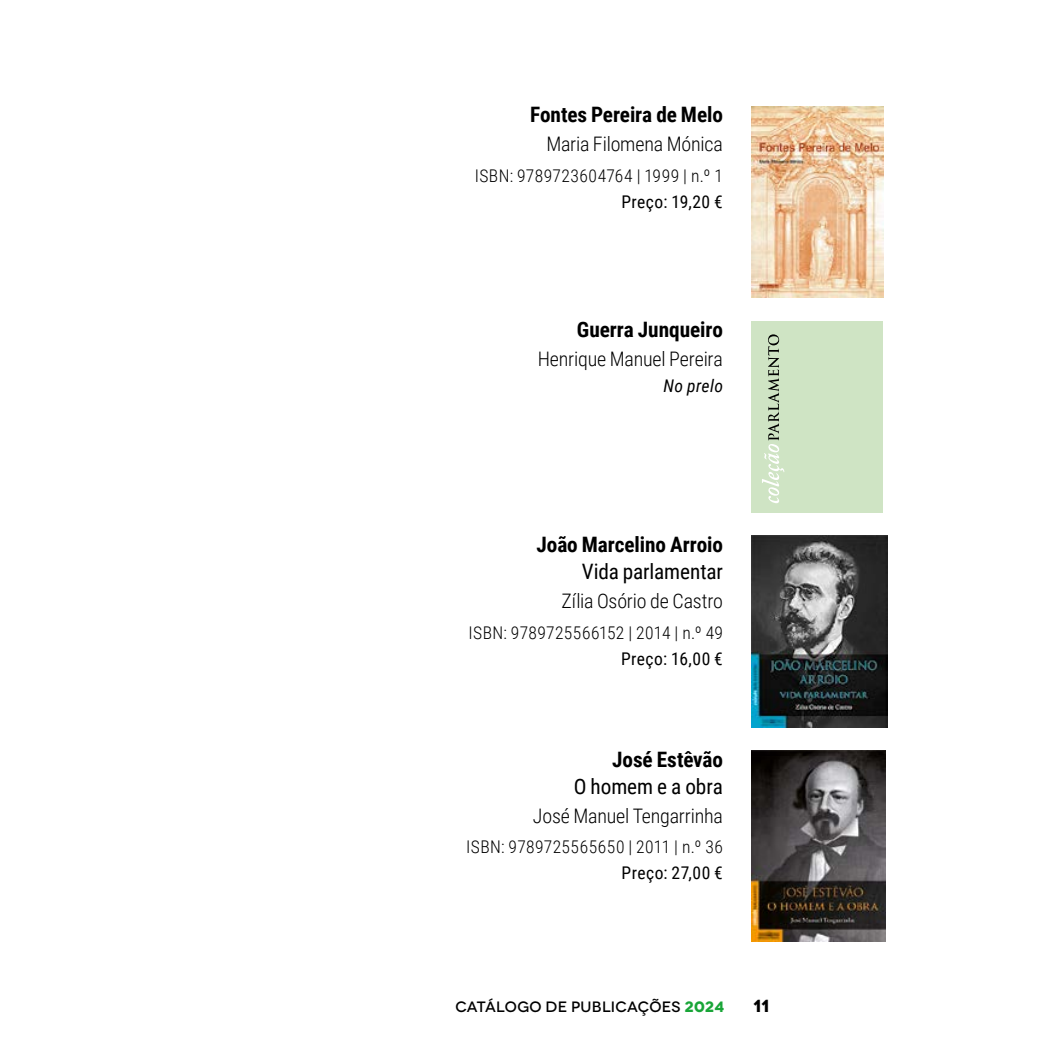
<style>
.page{position:relative;width:1049px;height:1049px;background:#fff}
.page>*{position:absolute;margin:0;border:0;box-sizing:border-box;transform-origin:0 0}
.t1{font:700 21.25px "Roboto Condensed";letter-spacing:-.005em;color:#000}
.t2{font:21.25px "Roboto Condensed";letter-spacing:-.005em;color:#000}
.t3{font:300 20px "Roboto Condensed";letter-spacing:-.01em;color:#000}
.t4{font:300 17.5px "Roboto Condensed";letter-spacing:.02em;color:#000}
.t5{font:17.5px "Roboto Condensed";letter-spacing:.025em;color:#000}
.t6{font:italic 17.5px "Roboto Condensed";letter-spacing:.025em;color:#000}
.t7{font:700 17.5px "Novecentowide";color:#000}
.t8{font:500 15px "Novecentowide";letter-spacing:.015em;color:#000}
.s1{font-weight:700;color:#19a538}
</style>
<div class="page">
<img style="left:751px;top:106px;width:132px;height:192px">
<div style="left:751px;top:321px;width:132px;height:191px;background:#cfe4c4"></div>
<img style="left:751px;top:536px;width:136px;height:191px">
<img style="left:751px;top:750px;width:134px;height:192px">
<svg style="left:762px;top:334px;width:22px;height:169px"></svg>
<p class="t1" style="left:530px;top:100px;width:194px">Fontes Pereira de Melo</p>
<p class="t3" style="left:546px;top:130px;width:178px">Maria Filomena Mónica</p>
<p class="t4" style="left:475px;top:163px;width:250px">ISBN: 9789723604764 | 1999 | n.º 1</p>
<p class="t5" style="left:621px;top:189px;width:103px">Preço: 19,20 €</p>
<p class="t1" style="left:577px;top:315px;width:148px">Guerra Junqueiro</p>
<p class="t3" style="left:538px;top:344px;width:187px">Henrique Manuel Pereira</p>
<p class="t6" style="left:663px;top:373px;width:61px">No prelo</p>
<p class="t1" style="left:537px;top:529px;width:188px">João Marcelino Arroio</p>
<p class="t2" style="left:582px;top:557px;width:143px">Vida parlamentar</p>
<p class="t3" style="left:561px;top:587px;width:163px">Zília Osório de Castro</p>
<p class="t4" style="left:468px;top:620px;width:256px">ISBN: 9789725566152 | 2014 | n.º 49</p>
<p class="t5" style="left:621px;top:646px;width:103px">Preço: 16,00 €</p>
<p class="t1" style="left:612px;top:744px;width:112px">José Estêvão</p>
<p class="t2" style="left:574px;top:771px;width:151px">O homem e a obra</p>
<p class="t3" style="left:533px;top:801px;width:191px">José Manuel Tengarrinha</p>
<p class="t4" style="left:466px;top:835px;width:258px">ISBN: 9789725565650 | 2011 | n.º 36</p>
<p class="t5" style="left:622px;top:861px;width:103px">Preço: 27,00 €</p>
<p class="t8" style="left:455px;top:998px;width:270px">CATÁLOGO DE PUBLICAÇÕES <span class="s1">2024</span></p>
<p class="t7" style="left:753px;top:995px;width:18px">11</p>
</div>
